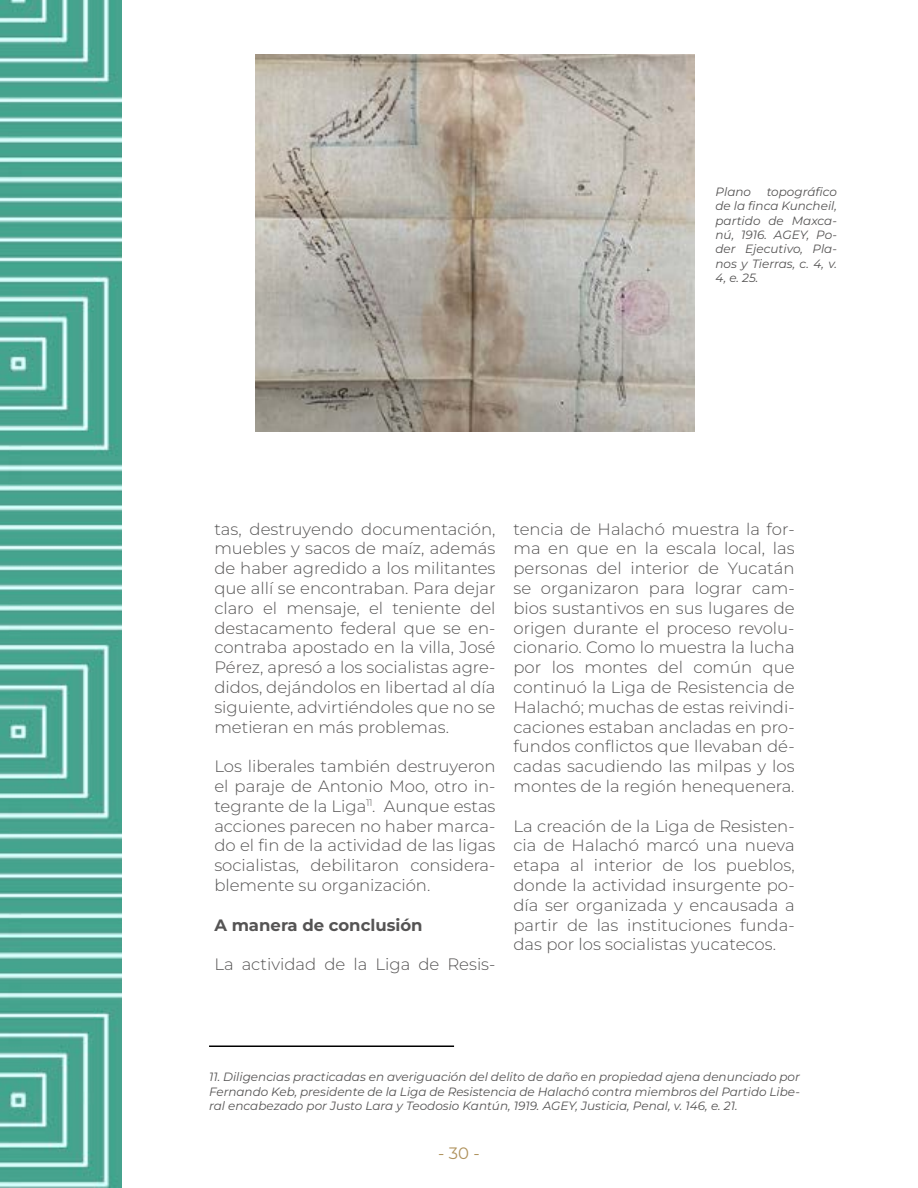
<style>
.page{position:relative;width:918px;height:1188px;background:#fff}
.page>*{position:absolute;margin:0;border:0;box-sizing:border-box;transform-origin:0 0}
.t1{font:16.5px/19.8px "Montserrat Light 2";color:#555454;text-align:justify}
.t2{font:300 16.5px "Montserrat";color:#555454}
.t3{font:16.5px "Montserrat Bold 2";color:#555454}
.t4{font:16.5px "Montserrat";color:#b0935e}
.t5{font:italic 12px/14.4px "Montserrat";color:#555454;text-align:justify}
.s1{font-family:"Montserrat Light 2";font-weight:400}
</style>
<div class="page">
<img style="left:0;top:0;width:122px;height:1188px">
<img style="left:255px;top:54px;width:440px;height:377px">
<hr style="left:209px;top:1046px;width:245px;height:1px;background:#000">
<p class="t5" style="left:716px;top:184px;width:123px;text-indent:51px">topográfico de la finca Kuncheil, partido de Maxca&shy;nú, 1916. AGEY, Po&shy;der Ejecutivo, Pla&shy;nos y Tierras, c. 4, v.<br>4, e. 25.</p>
<p class="t5" style="left:716px;top:184px;width:37px">Plano</p>
<p class="t1" style="left:214px;top:518px;width:283px">tas, destruyendo documentación, muebles y sacos de maíz, además de haber agredido a los militantes que allí se encontraban. Para dejar claro el mensaje, el teniente del destacamento federal que se en&shy;contraba apostado en la villa, José Pérez, apresó a los socialistas agre&shy;didos, dejándolos en libertad al día siguiente, advirtiéndoles que no se metieran en más problemas.</p>
<p class="t1" style="left:214px;top:756px;width:283px">Los liberales también destruyeron el paraje de Antonio Moo, otro in&shy;tegrante de la Liga<sup>11</sup>. Aunque estas acciones parecen no haber marca-</p>
<p class="t2" style="left:214px;top:835px;width:283px">do el fin de la actividad de las ligas</p>
<p class="t1" style="left:214px;top:855px;width:283px">socialistas, debilitaron considera&shy;blemente su organización.</p>
<p class="t3" style="left:214px;top:914px;width:210px">A manera de conclusión</p>
<p class="t1" style="left:214px;top:954px;width:283px">La actividad de la Liga de Resis-</p>
<p class="t1" style="left:513px;top:518px;width:283px">tencia de Halachó muestra la for&shy;ma en que en la escala local, las personas del interior de Yucatán se organizaron para lograr cam&shy;bios sustantivos en sus lugares de origen durante el proceso revolu&shy;cionario. Como lo muestra la lucha por los montes del común que continuó la Liga de Resistencia de Halachó; muchas de estas reivindi&shy;caciones estaban ancladas en pro-</p>
<p class="t2" style="left:513px;top:736px;width:283px">fundos conflictos que llevaban dé<span class="s1">-</span></p>
<p class="t1" style="left:513px;top:756px;width:283px">cadas sacudiendo las milpas y los montes de la región henequenera.</p>
<p class="t1" style="left:513px;top:815px;width:283px">La creación de la Liga de Resisten&shy;cia de Halachó marcó una nueva etapa al interior de los pueblos, donde la actividad insurgente po&shy;día ser organizada y encausada a partir de las instituciones funda&shy;das por los socialistas yucatecos.</p>
<p class="t5" style="left:209px;top:1069px;width:592px">11. Diligencias practicadas en averiguación del delito de daño en propiedad ajena denunciado por Fernando Keb, presidente de la Liga de Resistencia de Halachó contra miembros del Partido Libe&shy;ral encabezado por Justo Lara y Teodosio Kantún, 1919. AGEY, Justicia, Penal, v. 146, e. 21.</p>
<p class="t4" style="left:438px;top:1142px;width:43px">- 30 -</p>
</div>
